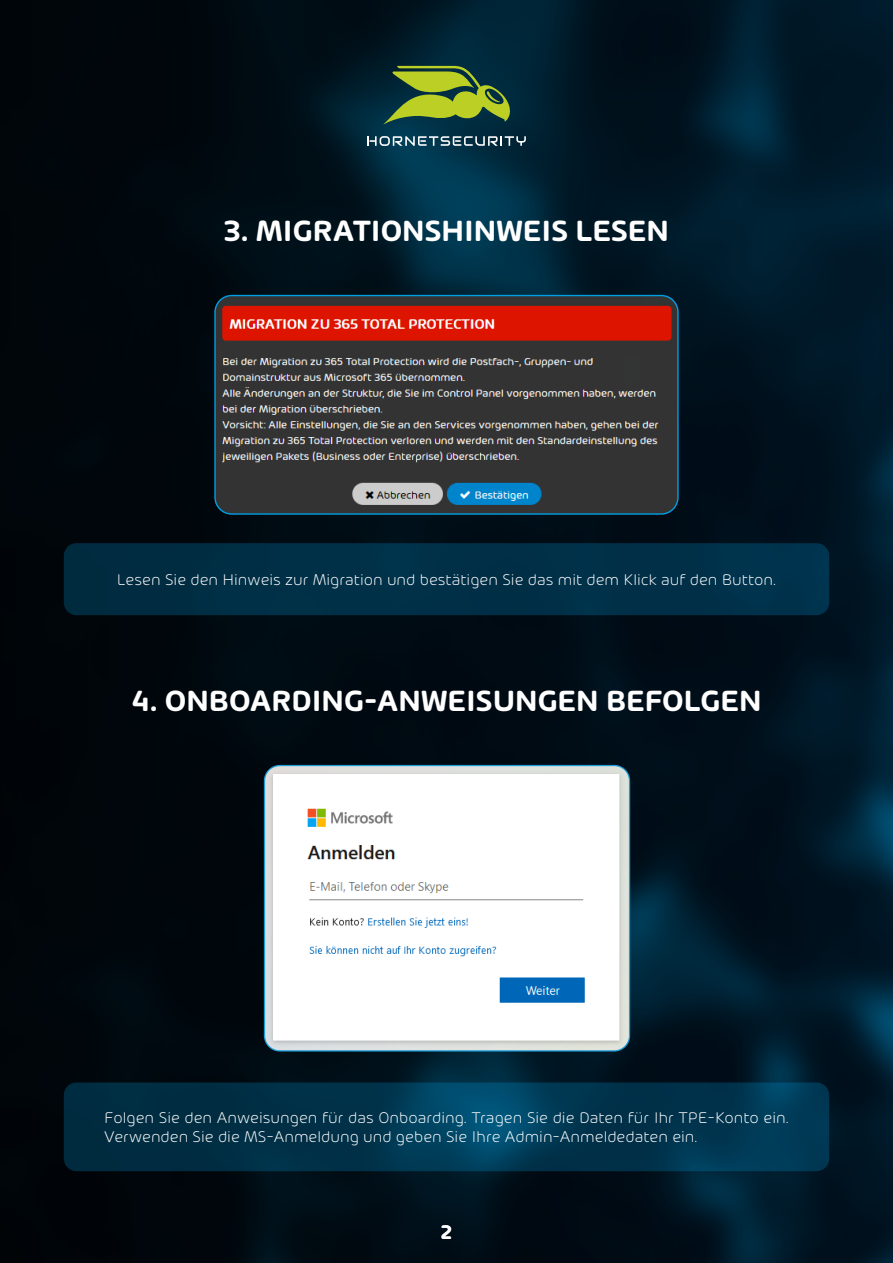
<style>
.page{position:relative;width:893px;height:1263px;background:#fff}
.page>*{position:absolute;margin:0;border:0;box-sizing:border-box;transform-origin:0 0}
.t1{font:600 31.2px "Hornet";color:#fff}
.t2{font:600 21px "Hornet";color:#fff}
.t3{font:300 16.5px/19.5px "Hornet";color:#fff}
</style>
<div class="page">
<img style="left:0;top:0;width:893px;height:1263px">
<svg style="left:367px;top:136px;width:159px;height:10px;background:#587785"></svg>
<svg style="left:383px;top:66px;width:130px;height:59px;background:#597932"></svg>
<div style="left:64px;top:543px;width:765px;height:72px;background:#003047;border-radius:13px"></div>
<img style="left:264px;top:765px;width:366px;height:286px">
<div style="left:264px;top:765px;width:366px;height:286px;border:1px solid #1d9dd8;border-radius:15px"></div>
<img style="left:215px;top:295px;width:463px;height:219px">
<div style="left:214px;top:295px;width:465px;height:220px;border:1px solid #009fe3;border-radius:17px"></div>
<svg style="left:64px;top:1082px;width:765px;height:89px;background:#00354f"></svg>
<h1 class="t1" style="left:224px;top:208px;width:447px">3. MIGRATIONSHINWEIS LESEN</h1>
<p class="t3" style="left:117px;top:569px;width:661px">Lesen Sie den Hinweis zur Migration und bestätigen Sie das mit dem Klick auf den Button.</p>
<h1 class="t1" style="left:132px;top:678px;width:631px">4. ONBOARDING-ANWEISUNGEN BEFOLGEN</h1>
<p class="t3" style="left:104px;top:1107px;width:686px">Folgen Sie den Anweisungen für das Onboarding. Tragen Sie die Daten für Ihr TPE-Konto ein.<br>Verwenden Sie die MS-Anmeldung und geben Sie Ihre Admin-Anmeldedaten ein.</p>
<p class="t2" style="left:441px;top:1217px;width:13px">2</p>
</div>
